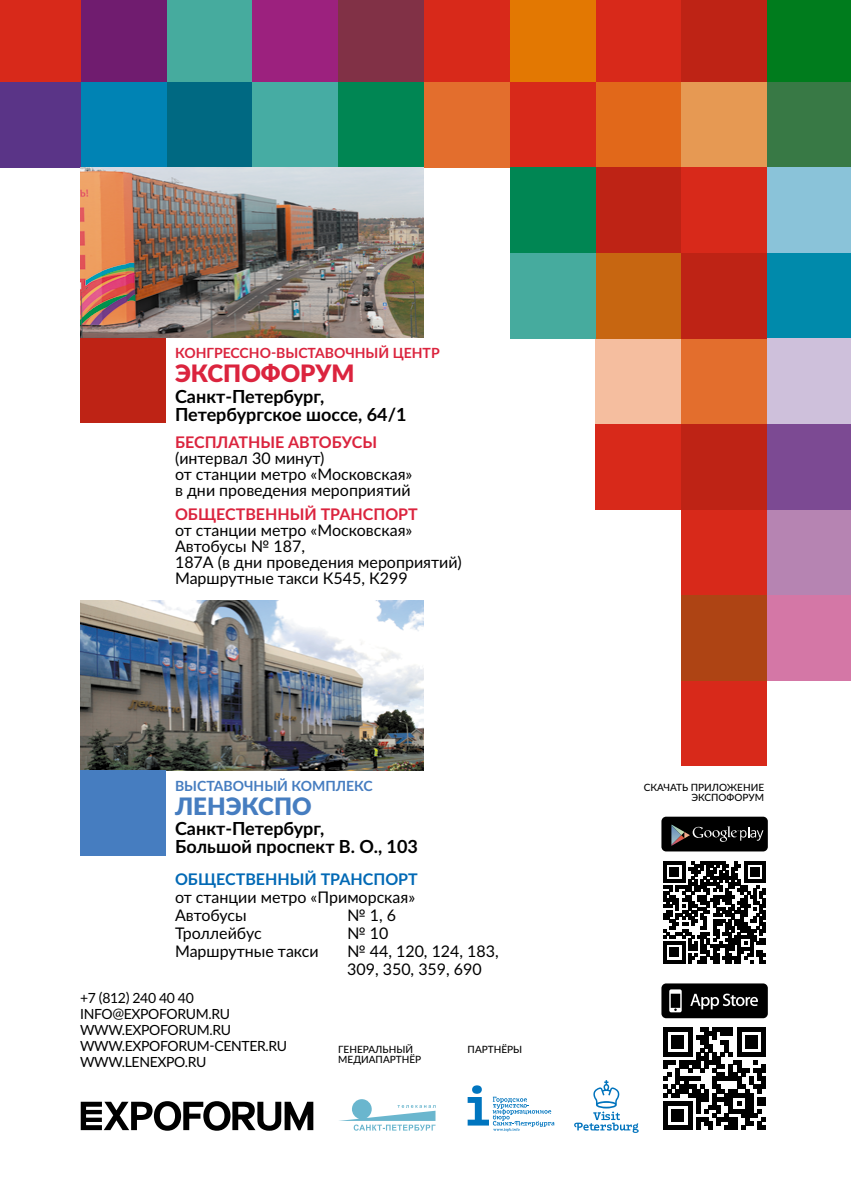
<style>
.page{position:relative;width:851px;height:1191px;background:#fff}
.page>*{position:absolute;margin:0;border:0;box-sizing:border-box;transform-origin:0 0}
.t1{font:900 24px "Lato";color:#db243e}
.t2{font:900 24px "Lato";color:#467dc0}
.t3{font:700 18px/18px "Lato";color:#000}
.t4{font:16px/16px "Lato";color:#000}
.t5{font:700 16px "Lato";color:#db243e}
.t6{font:700 16px "Lato";color:#0269b5}
.t7{font:14px/16px "Lato";letter-spacing:-.025em;color:#000}
.t8{font:700 14px "Lato";color:#db243e}
.t9{font:700 14px "Lato";color:#467dc0}
.t10{font:500 10px/10px "Lato";color:#000}
</style>
<div class="page">
<div style="left:766px;top:253px;width:84px;height:85px;background:#008aab"></div>
<div style="left:595px;top:424px;width:86px;height:85px;background:#d8291a"></div>
<div style="left:595px;top:338px;width:86px;height:86px;background:#f5be9f"></div>
<div style="left:595px;top:253px;width:86px;height:85px;background:#c76611"></div>
<div style="left:681px;top:680px;width:85px;height:85px;background:#d8291a"></div>
<div style="left:681px;top:595px;width:85px;height:85px;background:#ae4414"></div>
<div style="left:681px;top:509px;width:85px;height:86px;background:#d8291a"></div>
<div style="left:681px;top:424px;width:85px;height:85px;background:#be2315"></div>
<div style="left:681px;top:338px;width:85px;height:86px;background:#e36e2d"></div>
<div style="left:681px;top:253px;width:85px;height:85px;background:#be2315"></div>
<div style="left:766px;top:595px;width:84px;height:85px;background:#d477a6"></div>
<div style="left:766px;top:509px;width:84px;height:86px;background:#b684b2"></div>
<div style="left:766px;top:424px;width:84px;height:85px;background:#7c4a93"></div>
<div style="left:766px;top:338px;width:84px;height:86px;background:#cec0db"></div>
<div style="left:424px;top:0;width:85px;height:82px;background:#d8291a"></div>
<div style="left:338px;top:0;width:86px;height:82px;background:#813146"></div>
<div style="left:252px;top:0;width:86px;height:82px;background:#9c217e"></div>
<div style="left:166px;top:0;width:86px;height:82px;background:#46ab9e"></div>
<div style="left:81px;top:0;width:85px;height:82px;background:#701c6f"></div>
<div style="left:0;top:0;width:81px;height:82px;background:#d8291a"></div>
<div style="left:424px;top:82px;width:85px;height:86px;background:#e36e2d"></div>
<div style="left:338px;top:82px;width:86px;height:86px;background:#008653"></div>
<div style="left:252px;top:82px;width:86px;height:86px;background:#46aca3"></div>
<div style="left:166px;top:82px;width:86px;height:86px;background:#006982"></div>
<div style="left:81px;top:82px;width:85px;height:86px;background:#0083b4"></div>
<div style="left:0;top:82px;width:81px;height:86px;background:#5a3487"></div>
<div style="left:766px;top:0;width:84px;height:82px;background:#007c1d"></div>
<div style="left:681px;top:0;width:85px;height:82px;background:#be2315"></div>
<div style="left:595px;top:0;width:86px;height:82px;background:#d8291a"></div>
<div style="left:509px;top:0;width:86px;height:82px;background:#e37802"></div>
<div style="left:766px;top:82px;width:84px;height:86px;background:#387945"></div>
<div style="left:681px;top:82px;width:85px;height:86px;background:#e69953"></div>
<div style="left:595px;top:82px;width:86px;height:86px;background:#e1681a"></div>
<div style="left:509px;top:82px;width:86px;height:86px;background:#d8291a"></div>
<div style="left:766px;top:168px;width:84px;height:85px;background:#8ac3d9"></div>
<div style="left:681px;top:168px;width:85px;height:85px;background:#d8291a"></div>
<div style="left:595px;top:168px;width:86px;height:85px;background:#be2315"></div>
<div style="left:509px;top:168px;width:86px;height:85px;background:#008653"></div>
<div style="left:509px;top:253px;width:86px;height:85px;background:#46ab9e"></div>
<svg style="left:81px;top:1101px;width:232px;height:29px"></svg>
<svg style="left:663px;top:1027px;width:102px;height:102px"></svg>
<svg style="left:663px;top:861px;width:102px;height:102px"></svg>
<div style="left:661px;top:983px;width:106px;height:35px;background:#000;border-radius:5px"></div>
<svg style="left:669px;top:989px;width:12px;height:23px"></svg>
<svg style="left:690px;top:993px;width:67px;height:16px"></svg>
<div style="left:661px;top:816px;width:106px;height:35px;background:#000;border-radius:5px"></div>
<svg style="left:671px;top:824px;width:92px;height:22px"></svg>
<svg style="left:467px;top:1085px;width:87px;height:46px"></svg>
<svg style="left:574px;top:1080px;width:64px;height:53px"></svg>
<div style="left:81px;top:338px;width:85px;height:85px;background:#be2315"></div>
<img style="left:81px;top:600px;width:343px;height:170px">
<img style="left:81px;top:168px;width:343px;height:170px">
<div style="left:81px;top:770px;width:85px;height:85px;background:#467dc0"></div>
<svg style="left:339px;top:1099px;width:96px;height:31px"></svg>
<p class="t8" style="left:175px;top:342px;width:266px">КОНГРЕССНО-ВЫСТАВОЧНЫЙ ЦЕНТР</p>
<h1 class="t1" style="left:175px;top:355px;width:181px">ЭКСПОФОРУМ</h1>
<p class="t3" style="left:175px;top:386px;width:233px">Санкт-Петербург,<br>Петербургское шоссе, 64/1</p>
<p class="t5" style="left:175px;top:431px;width:203px">БЕСПЛАТНЫЕ АВТОБУСЫ</p>
<p class="t4" style="left:175px;top:450px;width:239px">(интервал 30 минут)<br>от станции метро «Московская» в дни проведения мероприятий</p>
<p class="t5" style="left:175px;top:503px;width:244px">ОБЩЕСТВЕННЫЙ ТРАНСПОРТ</p>
<p class="t4" style="left:175px;top:522px;width:288px">от станции метро «Московская»<br>Автобусы № 187,<br>187А (в дни проведения мероприятий)<br>Маршрутные такси К545, К299</p>
<p class="t9" style="left:175px;top:775px;width:199px">ВЫСТАВОЧНЫЙ КОМПЛЕКС</p>
<h1 class="t2" style="left:175px;top:787px;width:138px">ЛЕНЭКСПО</h1>
<p class="t3" style="left:175px;top:819px;width:244px">Санкт-Петербург,<br>Большой проспект В. О., 103</p>
<p class="t6" style="left:175px;top:867px;width:244px">ОБЩЕСТВЕННЫЙ ТРАНСПОРТ</p>
<p class="t4" style="left:175px;top:888px;width:242px;line-height:18px">от станции метро «Приморская»<br>Автобусы</p>
<p class="t4" style="left:347px;top:907px;width:50px">№ 1, 6</p>
<p class="t4" style="left:175px;top:925px;width:88px">Троллейбус</p>
<p class="t4" style="left:347px;top:925px;width:43px">№ 10</p>
<p class="t4" style="left:175px;top:943px;width:145px">Маршрутные такси</p>
<p class="t4" style="left:347px;top:942px;width:153px;line-height:18px">№ 44, 120, 124, 183,<br>309, 350, 359, 690</p>
<p class="t7" style="left:80px;top:989px;width:208px">+7 (812) 240 40 40<br>INFO@EXPOFORUM.RU<br>WWW.EXPOFORUM.RU<br>WWW.EXPOFORUM-CENTER.RU<br>WWW.LENEXPO.RU</p>
<p class="t10" style="left:338px;top:1044px;width:84px">ГЕНЕРАЛЬНЫЙ<br>МЕДИАПАРТНЁР</p>
<p class="t10" style="left:467px;top:1044px;width:56px">ПАРТНЁРЫ</p>
<p class="t10" style="left:643px;top:781px;width:122px;text-align:right">СКАЧАТЬ ПРИЛОЖЕНИЕ<br>ЭКСПОФОРУМ</p>
</div>
